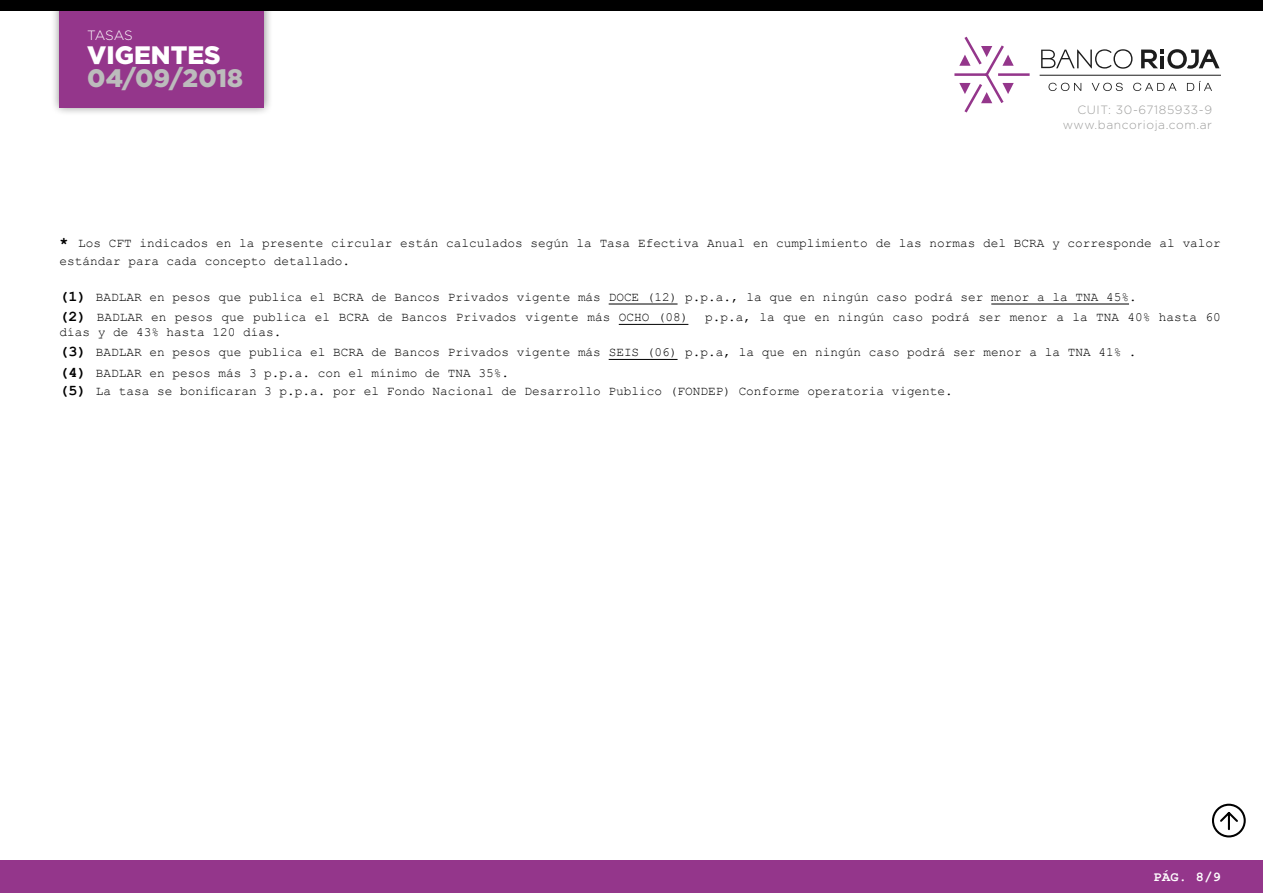
<style>
.page{position:relative;width:1263px;height:893px;background:#fff}
.page>*{position:absolute;margin:0;border:0;box-sizing:border-box;transform-origin:0 0}
.t1{font:900 25.2px "Gotham HTF";color:#bcbcbc}
.t2{font:900 25.2px "Gotham HTF";color:#fff}
.t3{font:700 13.5px "Courier New";color:#fff}
.t4{font:300 13.5px "Gotham HTF";letter-spacing:-.015em;color:#fff}
.t5{font:12.75px/18px "Courier New";color:#000}
.t6{font:300 12px/14.4px "Gotham HTF";letter-spacing:.05em;color:#9d9d9c;text-align:right}
.s1{font-weight:700;font-size:15px}
</style>
<div class="page">
<div style="left:0;top:860px;width:1263px;height:33px;background:#94368b"></div>
<svg style="left:1212px;top:803px;width:34px;height:35px"></svg>
<hr style="left:609px;top:304px;width:68px;height:1px;background:#000">
<hr style="left:991px;top:304px;width:138px;height:1px;background:#000">
<hr style="left:609px;top:359px;width:68px;height:1px;background:#000">
<hr style="left:619px;top:324px;width:69px;height:1px;background:#000">
<div style="left:50px;top:0;width:223px;height:117px;background:#000;opacity:.48"></div>
<div style="left:60px;top:0;width:204px;height:107px;background:#94368b"></div>
<div style="left:0;top:0;width:1263px;height:11px;background:#000"></div>
<svg style="left:954px;top:36px;width:76px;height:77px"></svg>
<hr style="left:1040px;top:75px;width:181px;height:1px;background:#1c1c1c">
<svg style="left:1048px;top:83px;width:33px;height:8px"></svg>
<svg style="left:1092px;top:83px;width:31px;height:8px"></svg>
<svg style="left:1133px;top:83px;width:43px;height:8px"></svg>
<svg style="left:1187px;top:81px;width:25px;height:10px"></svg>
<svg style="left:1141px;top:49px;width:78px;height:20px"></svg>
<svg style="left:1041px;top:49px;width:91px;height:20px"></svg>
<p class="t4" style="left:87px;top:28px;width:47px">TASAS</p>
<h1 class="t2" style="left:87px;top:40px;width:135px">VIGENTES</h1>
<h1 class="t1" style="left:87px;top:64px;width:157px">04/09/2018</h1>
<p class="t6" style="left:1063px;top:103px;width:151px">CUIT: 30-67185933-9 www.bancorioja.com.ar</p>
<p class="t5" style="left:60px;top:233px;width:1163px"><span class="s1">*</span> Los CFT indicados en la presente circular están calculados según la Tasa Efectiva Anual en cumplimiento de las normas del BCRA y corresponde al valor estándar para cada concepto detallado.</p>
<p class="t5" style="left:60px;top:288px;width:1079px"><span class="s1">(1)</span> BADLAR en pesos que publica el BCRA de Bancos Privados vigente más DOCE (12) p.p.a., la que en ningún caso podrá ser menor a la TNA 45%.</p>
<p class="t5" style="left:60px;top:308px;width:630px"><span class="s1">(2)</span> BADLAR en pesos que publica el BCRA de Bancos Privados vigente más OCHO (08)</p>
<p class="t5" style="left:705px;top:308px;width:517px">p.p.a, la que en ningún caso podrá ser menor a la TNA 40% hasta 60</p>
<p class="t5" style="left:60px;top:323px;width:223px">días y de 43% hasta 120 días.</p>
<p class="t5" style="left:60px;top:342px;width:1078px;line-height:20.5px"><span class="s1">(3)</span> BADLAR en pesos que publica el BCRA de Bancos Privados vigente más SEIS (06) p.p.a, la que en ningún caso podrá ser menor a la TNA 41% . <span class="s1">(4)</span> BADLAR en pesos más 3 p.p.a. con el mínimo de TNA 35%.</p>
<p class="t5" style="left:60px;top:382px;width:895px"><span class="s1">(5)</span> La tasa se bonificaran 3 p.p.a. por el Fondo Nacional de Desarrollo Publico (FONDEP) Conforme operatoria vigente.</p>
<p class="t3" style="left:1153px;top:868px;width:69px">PÁG. 8/9</p>
</div>
